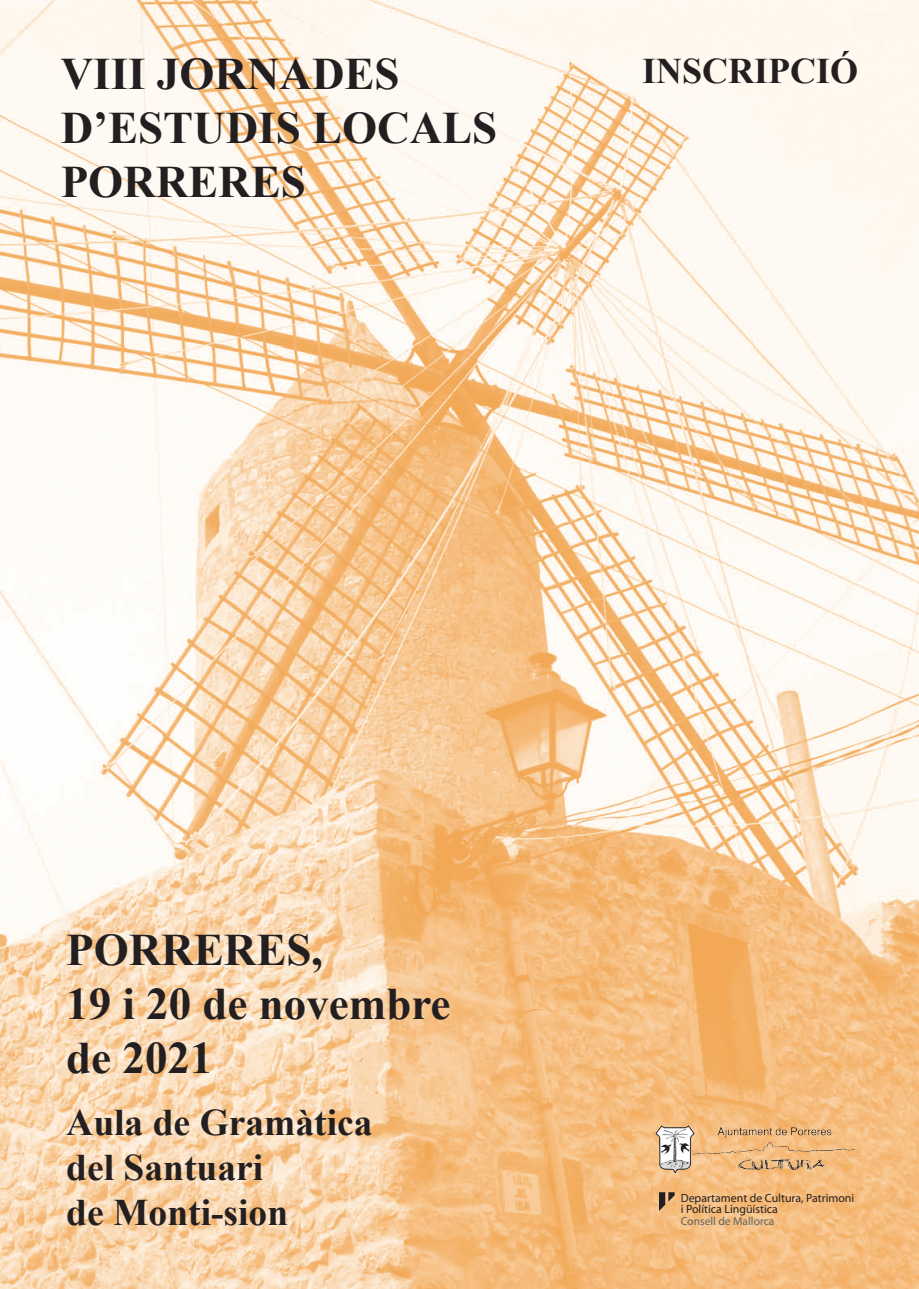
<style>
.page{position:relative;width:919px;height:1289px;background:#fff}
.page>*{position:absolute;margin:0;border:0;box-sizing:border-box;transform-origin:0 0}
.t1{font:700 45px/54px "Times New Roman";color:#231f20}
.t2{font:700 37.5px/45px "Times New Roman";color:#231f20}
.t3{font:700 36px "Times New Roman";color:#231f20}
.t4{font:11.85px/11.7px "Myriad Pro";color:#231f20}
.t5{font:11.55px "Myriad Pro";color:#606363}
</style>
<div class="page">
<img style="left:0;top:0;width:918px;height:1288px">
<img style="left:649px;top:1118px;width:205px;height:59px">
<svg style="left:659px;top:1192px;width:15px;height:18px"></svg>
<p class="t1" style="left:61px;top:46px;width:438px">VIII JORNADES<br>D’ESTUDIS LOCALS<br>PORRERES</p>
<p class="t3" style="left:642px;top:45px;width:217px">INSCRIPCIÓ</p>
<p class="t1" style="left:66px;top:921px;width:386px">PORRERES,<br>19 i 20 de novembre de 2021</p>
<p class="t2" style="left:66px;top:1098px;width:308px">Aula de Gramàtica del Santuari<br>de Monti-sion</p>
<p class="t4" style="left:680px;top:1191px;width:175px">Departament de Cultura, Patrimoni i Política Lingüística</p>
<p class="t5" style="left:680px;top:1214px;width:95px">Consell de Mallorca</p>
</div>
